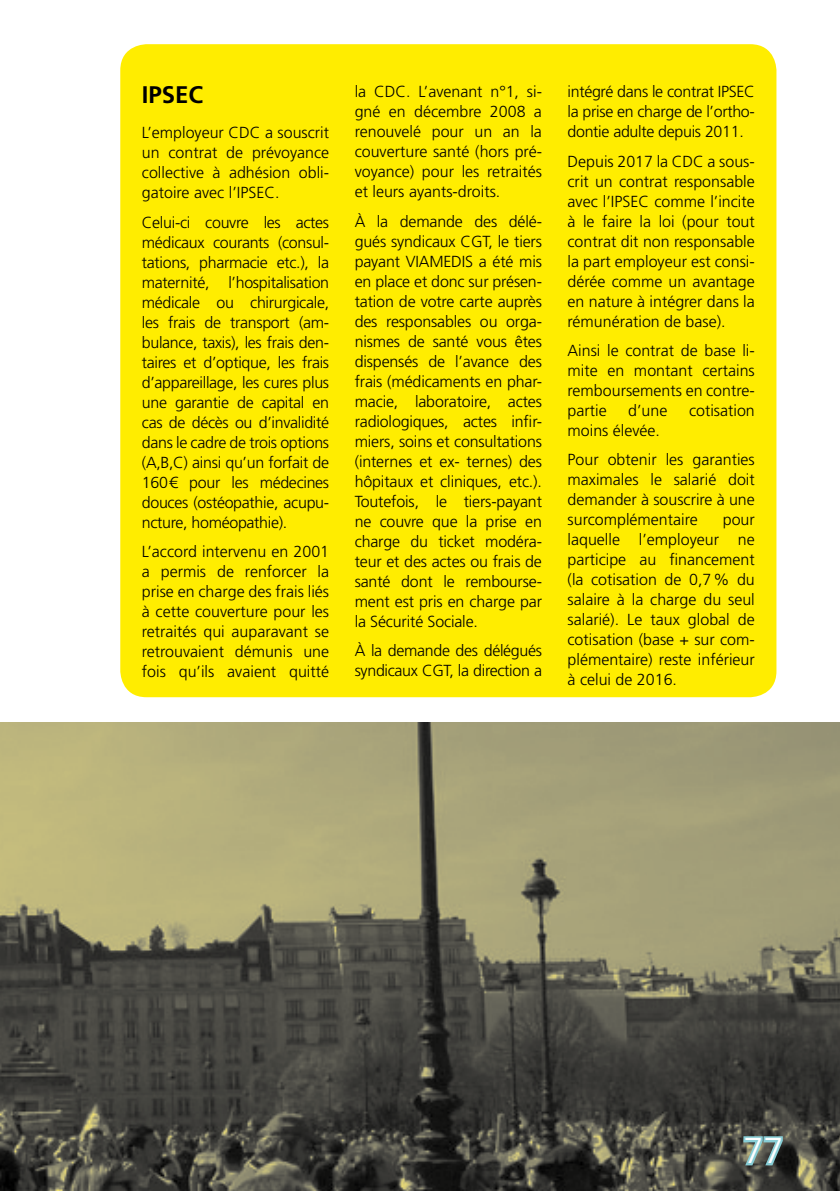
<style>
.page{position:relative;width:840px;height:1191px;background:#fff}
.page>*{position:absolute;margin:0;border:0;box-sizing:border-box;transform-origin:0 0}
.t1{font:300 36px "Frutiger LT Std";color:#fff}
.t2{font:700 24px "Frutiger LT Std";color:#000}
.t3{font:300 16px/20px "Frutiger LT Std";color:#000;text-align:justify}
.t4{font:300 16px/20px "Frutiger LT Std";letter-spacing:-.02em;color:#000}
</style>
<div class="page">
<img style="left:0;top:722px;width:839px;height:469px">
<div style="left:120px;top:44px;width:656px;height:653px;background:#ffed00;border-radius:26px"></div>
<svg style="left:741px;top:1134px;width:43px;height:34px"></svg>
<p class="t2" style="left:142px;top:81px;width:63px">IPSEC</p>
<p class="t3" style="left:142px;top:123px;width:189px">L’employeur CDC a souscrit un contrat de prévoyance collective à adhésion obli&shy;gatoire avec l’IPSEC.</p>
<p class="t3" style="left:142px;top:212px;width:189px">Celui-ci couvre les actes médicaux courants (consul&shy;tations, pharmacie etc.), la maternité, l’hospitalisation médicale ou chirurgicale, les frais de transport (am&shy;bulance, taxis), les frais den&shy;taires et d’optique, les frais d’appareillage, les cures plus une garantie de capital en cas de décès ou d’invalidité dans le cadre de trois options (A,B,C) ainsi qu’un forfait de 160€ pour les médecines douces (ostéopathie, acupu&shy;ncture, homéopathie).</p>
<p class="t3" style="left:142px;top:542px;width:189px">L’accord intervenu en 2001 a permis de renforcer la prise en charge des frais liés à cette couverture pour les retraités qui auparavant se retrouvaient démunis une fois qu’ils avaient quitté</p>
<p class="t3" style="left:354px;top:82px;width:189px">la CDC. L’avenant n°1, si&shy;gné en décembre 2008 a renouvelé pour un an la couverture santé (hors pré&shy;voyance) pour les retraités et leurs ayants-droits.</p>
<p class="t3" style="left:354px;top:211px;width:189px">À la demande des délé&shy;gués syndicaux CGT, le tiers payant VIAMEDIS a été mis en place et donc sur présen&shy;tation de votre carte auprès des responsables ou orga&shy;nismes de santé vous êtes dispensés de l’avance des frais (médicaments en phar&shy;macie, laboratoire, actes radiologiques, actes infir&shy;miers, soins et consultations (internes et ex- ternes) des hôpitaux et cliniques, etc.).<br>Toutefois, le tiers-payant ne couvre que la prise en charge du ticket modéra&shy;teur et des actes ou frais de santé dont le rembourse&shy;ment est pris en charge par la Sécurité Sociale.</p>
<p class="t4" style="left:354px;top:641px;width:189px">À la demande des délégués syndicaux CGT, la direction a</p>
<p class="t3" style="left:567px;top:82px;width:189px">intégré dans le contrat IPSEC la prise en charge de l’ortho&shy;dontie adulte depuis 2011.</p>
<p class="t3" style="left:567px;top:151px;width:189px">Depuis 2017 la CDC a sous&shy;crit un contrat responsable avec l’IPSEC comme l’incite à le faire la loi (pour tout contrat dit non responsable la part employeur est consi&shy;dérée comme un avantage en nature à intégrer dans la rémunération de base).</p>
<p class="t3" style="left:567px;top:341px;width:189px">Ainsi le contrat de base li&shy;mite en montant certains remboursements en contre&shy;partie</p>
<p class="t3" style="left:628px;top:401px;width:41px">d’une</p>
<p class="t3" style="left:688px;top:401px;width:67px">cotisation</p>
<p class="t3" style="left:567px;top:416px;width:189px;line-height:29.4px">moins élevée.<br>Pour obtenir les garanties</p>
<p class="t3" style="left:567px;top:470px;width:189px">maximales le salarié doit demander à souscrire à une surcomplémentaire</p>
<p class="t3" style="left:567px;top:510px;width:189px;text-indent:155px">pour laquelle l’employeur ne participe au financement (la cotisation de 0,7% du salaire à la charge du seul salarié). Le taux global de cotisation (base + sur com&shy;plémentaire) reste inférieur à celui de 2016.</p>
<p class="t1" style="left:743px;top:1130px;width:42px">77</p>
</div>
